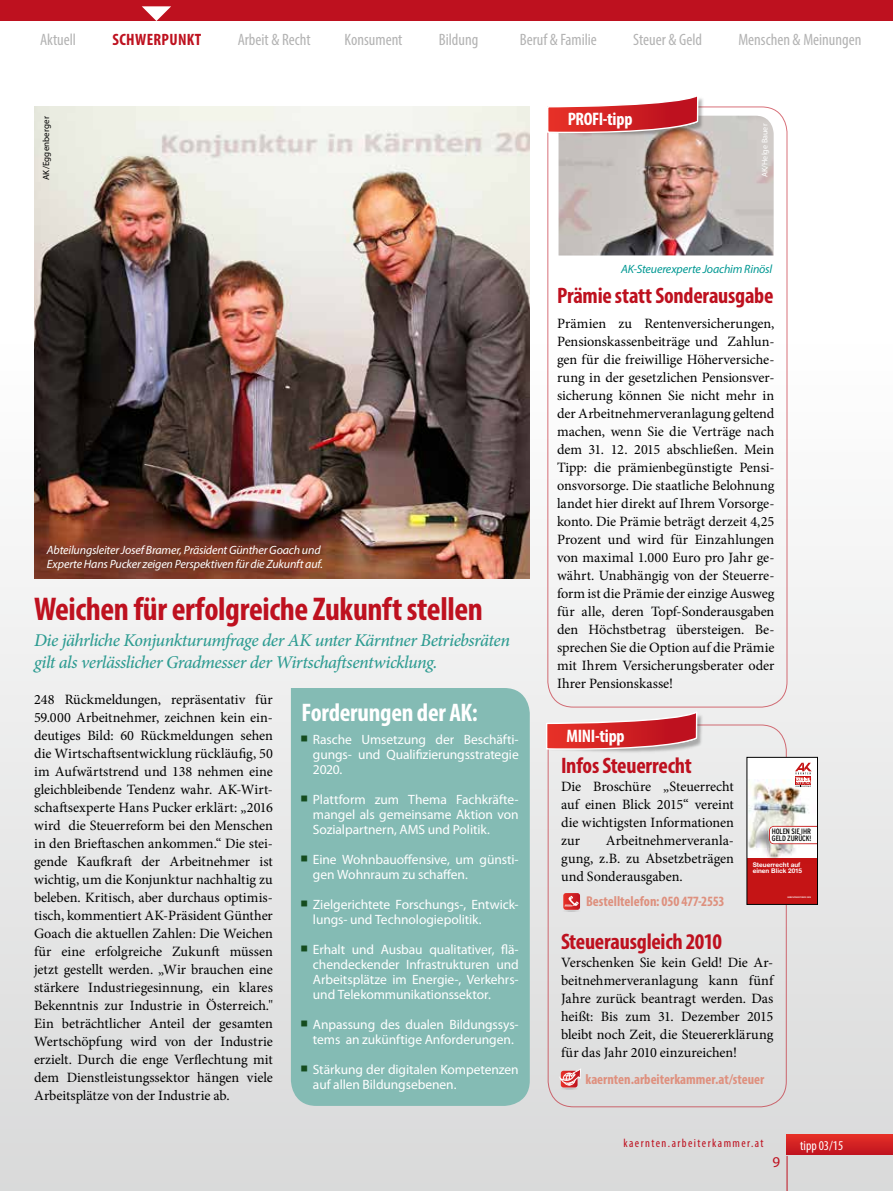
<style>
.page{position:relative;width:893px;height:1191px;background:#fff}
.page>*{position:absolute;margin:0;border:0;box-sizing:border-box;transform-origin:0 0}
.t1{font:700 condensed 33px "Myriad Pro";letter-spacing:-.01em;color:#be111f}
.t2{font:700 condensed 25.5px "Myriad Pro";letter-spacing:-.01em;color:#fff}
.t3{font:700 condensed 22.5px "Myriad Pro";letter-spacing:-.01em;color:#be111f}
.t4{font:700 19.5px "Myriad";color:#fff}
.t5{font:700 condensed 18.15px "Myriad Pro";letter-spacing:-.015em;color:#fff}
.t6{font:italic 500 18px/21.6px "Minion Pro";letter-spacing:-.025em;color:#2e9c92}
.t7{font:condensed 16.5px "Myriad Pro";color:#b3b3b3}
.t8{font:700 condensed 16.5px "Myriad Pro";letter-spacing:.02em;color:#be111f}
.t9{font:15px "Myriad Pro";color:#be111f}
.t10{font:14.25px/18px "Minion Pro";letter-spacing:-.005em;color:#000;text-align:justify}
.t11{font:700 condensed 14.25px "Myriad Pro";color:#de907e}
.t12{font:13.5px/15px "Myriad Pro";letter-spacing:-.005em;color:#fff}
.t13{font:condensed 13.5px "Myriad Pro";color:#fff}
.t14{font:italic 12px/13.5px "Myriad Pro";letter-spacing:-.01em;color:#fff}
.t15{font:italic 12px "Myriad Pro";letter-spacing:-.015em;color:#009893}
.t16{font:condensed 12px "Myriad Pro";letter-spacing:.12em;color:#be111f}
.t17{font:9px "Myriad Pro";letter-spacing:.01em;color:#000}
.t18{font:8.1px "Myriad Pro";color:#fff}
.t19{font:condensed 7.65px/7.1px "Interstate";letter-spacing:-.02em;color:#000}
.t20{font:700 6.45px/6.1px "Helvetica Neue";color:#fff}
.t21{font:700 2.25px "Frutiger Condensed BQ";letter-spacing:.015em;color:#fff;scale:.96 1}
</style>
<div class="page">
<div style="left:0;top:340px;width:893px;height:851px;background:linear-gradient(to bottom,#fefefe,#d9d9d9)"></div>
<svg style="left:787px;top:1134px;width:106px;height:21px;background:#d22123"></svg>
<hr style="left:787px;top:1155px;width:1px;height:36px;background:#be111f">
<div style="left:0;top:0;width:893px;height:21px;background:#be111f"></div>
<svg style="left:142px;top:6px;width:29px;height:15px"></svg>
<svg style="left:547px;top:109px;width:241px;height:599px"></svg>
<svg style="left:547px;top:724px;width:240px;height:383px;background:#e3e2e2"></svg>
<img style="left:546px;top:711px;width:159px;height:43px">
<svg style="left:545px;top:710px;width:153px;height:40px;background:#d96f71"></svg>
<svg style="left:562px;top:893px;width:19px;height:18px"></svg>
<svg style="left:560px;top:1068px;width:21px;height:21px"></svg>
<div style="left:747px;top:757px;width:70px;height:147px;background:#fff"></div>
<img style="left:749px;top:779px;width:66px;height:79px">
<svg style="left:769px;top:826px;width:47px;height:18px"></svg>
<div style="left:748px;top:858px;width:68px;height:45px;background:#c51415"></div>
<svg style="left:795px;top:757px;width:24px;height:30px"></svg>
<div style="left:747px;top:757px;width:71px;height:147px;border:1px solid #000"></div>
<img style="left:547px;top:96px;width:227px;height:159px">
<img style="left:34px;top:106px;width:496px;height:472px">
<div style="left:291px;top:688px;width:239px;height:418px;background:#84bbb4"></div>
<svg style="left:301px;top:735px;width:6px;height:6px"></svg>
<svg style="left:301px;top:795px;width:6px;height:6px"></svg>
<svg style="left:301px;top:855px;width:6px;height:6px"></svg>
<svg style="left:301px;top:900px;width:6px;height:6px"></svg>
<svg style="left:301px;top:945px;width:6px;height:6px"></svg>
<svg style="left:301px;top:1020px;width:6px;height:6px"></svg>
<svg style="left:301px;top:1065px;width:6px;height:6px"></svg>
<p class="t7" style="left:40px;top:29px;width:38px">Aktuell</p>
<p class="t8" style="left:113px;top:29px;width:90px">SCHWERPUNKT</p>
<p class="t7" style="left:238px;top:29px;width:74px">Arbeit &amp; Recht</p>
<p class="t7" style="left:345px;top:29px;width:59px">Konsument</p>
<p class="t7" style="left:439px;top:29px;width:41px">Bildung</p>
<p class="t7" style="left:520px;top:29px;width:79px">Beruf &amp; Familie</p>
<p class="t7" style="left:633px;top:29px;width:70px">Steuer &amp; Geld</p>
<p class="t7" style="left:738px;top:29px;width:125px">Menschen &amp; Meinungen</p>
<p class="t17" style="left:41px;top:180px;width:65px;rotate:-90deg">AK/Eggenberger</p>
<p class="t14" style="left:47px;top:543px;width:278px">Abteilungsleiter Josef Bramer, Präsident Günther Goach und<br>Experte Hans Pucker zeigen Perspektiven für die Zukunft auf.</p>
<h1 class="t1" style="left:34px;top:588px;width:450px">Weichen für erfolgreiche Zukunft stellen</h1>
<p class="t6" style="left:34px;top:629px;width:477px">Die jährliche Konjunkturumfrage der AK unter Kärntner Betriebsräten gilt als verlässlicher Gradmesser der Wirtschaftsentwicklung.</p>
<p class="t5" style="left:568px;top:108px;width:66px">PROFI-tipp</p>
<p class="t18" style="left:760px;top:177px;width:55px;rotate:-90deg">AK/Helge Bauer</p>
<p class="t15" style="left:621px;top:262px;width:152px">AK-Steuerexperte Joachim Rinösl</p>
<h3 class="t3" style="left:557px;top:281px;width:218px">Prämie statt Sonderausgabe</h3>
<p class="t10" style="left:557px;top:315px;width:219px">Prämien zu Rentenversicherungen, Pensionskassenbeiträge und Zahlun&shy;gen für die freiwillige Höherversiche&shy;rung in der gesetzlichen Pensionsver&shy;sicherung können Sie nicht mehr in der Arbeitnehmerveranlagung geltend machen, wenn Sie die Verträge nach dem 31. 12. 2015 abschließen. Mein Tipp: die prämienbegünstigte Pensi&shy;onsvorsorge. Die staatliche Belohnung landet hier direkt auf Ihrem Vorsorge&shy;konto. Die Prämie beträgt derzeit 4,25<br>Prozent und wird für Einzahlungen von maximal 1.000 Euro pro Jahr ge&shy;währt. Unabhängig von der Steuerre&shy;form ist die Prämie der einzige Ausweg für alle, deren Topf-Sonderausgaben den Höchstbetrag übersteigen. Be&shy;sprechen Sie die Option auf die Prämie mit Ihrem Versicherungsberater oder Ihrer Pensionskasse!</p>
<p class="t10" style="left:34px;top:690px;width:240px">248 Rückmeldungen, repräsentativ für 59.000 Arbeitnehmer, zeichnen kein ein&shy;deutiges Bild: 60 Rückmeldungen sehen die Wirtschaftsentwicklung rückläufig, 50 im Aufwärtstrend und 138 nehmen eine gleichbleibende Tendenz wahr. AK-Wirt&shy;schaftsexperte Hans Pucker erklärt: „2016 wird die Steuerreform bei den Menschen in den Brieftaschen ankommen.“ Die stei&shy;gende Kaufkraft der Arbeitnehmer ist wichtig, um die Konjunktur nachhaltig zu beleben. Kritisch, aber durchaus optimis&shy;tisch, kommentiert AK-Präsident Günther Goach die aktuellen Zahlen: Die Weichen für eine erfolgreiche Zukunft müssen jetzt gestellt werden. „Wir brauchen eine stärkere Industriegesinnung, ein klares Bekenntnis zur Industrie in Österreich." Ein beträchtlicher Anteil der gesamten Wertschöpfung wird von der Industrie erzielt. Durch die enge Verflechtung mit dem Dienstleistungssektor hängen viele Arbeitsplätze von der Industrie ab.</p>
<h2 class="t2" style="left:301px;top:697px;width:178px">Forderungen der AK:</h2>
<p class="t12" style="left:313px;top:731px;width:207px;text-align:justify">Rasche Umsetzung der Beschäfti&shy;gungs- und Qualifizierungsstrategie 2020.</p>
<p class="t12" style="left:313px;top:791px;width:207px;text-align:justify">Plattform zum Thema Fachkräfte&shy;mangel als gemeinsame Aktion von Sozialpartnern, AMS und Politik.</p>
<p class="t12" style="left:313px;top:851px;width:207px">Eine Wohnbauoffensive, um günsti&shy;gen Wohnraum zu schaffen.</p>
<p class="t12" style="left:313px;top:896px;width:207px">Zielgerichtete Forschungs-, Entwick&shy;lungs- und Technologiepolitik.</p>
<p class="t12" style="left:313px;top:941px;width:207px;text-align:justify">Erhalt und Ausbau qualitativer, flä&shy;chendeckender Infrastrukturen und Arbeitsplätze im Energie-, Verkehrs&shy;und Telekommunikationssektor.</p>
<p class="t12" style="left:313px;top:1016px;width:207px">Anpassung des dualen Bildungssys&shy;tems an zukünftige Anforderungen.</p>
<p class="t12" style="left:313px;top:1061px;width:207px">Stärkung der digitalen Kompetenzen auf allen Bildungsebenen.</p>
<p class="t5" style="left:567px;top:724px;width:60px">MINI-tipp</p>
<h3 class="t3" style="left:561px;top:751px;width:132px">Infos Steuerrecht</h3>
<p class="t10" style="left:561px;top:777px;width:174px">Die Broschüre „Steuerrecht auf einen Blick 2015“ vereint die wichtigsten Informationen zur</p>
<p class="t19" style="left:772px;top:828px;width:41px">HOLEN SIE IHR<br>GELD ZURÜCK!</p>
<p class="t20" style="left:753px;top:862px;width:51px">Steuerrecht auf einen Blick 2015</p>
<p class="t21" style="left:787px;top:895px;width:26px">GERECHTIGKEIT MUSS SEIN</p>
<p class="t10" style="left:561px;top:831px;width:174px;text-indent:45px">Arbeitnehmerveranla&shy;gung, z.B. zu Absetzbeträgen und Sonderausgaben.</p>
<h3 class="t4" style="left:456px;top:893px;width:8px">f</h3>
<p class="t11" style="left:586px;top:892px;width:140px">Bestelltelefon: 050 477-2553</p>
<h3 class="t3" style="left:561px;top:927px;width:162px">Steuerausgleich 2010</h3>
<p class="t10" style="left:561px;top:953px;width:214px">Verschenken Sie kein Geld! Die Ar&shy;beitnehmerveranlagung kann fünf Jahre zurück beantragt werden. Das heißt: Bis zum 31. Dezember 2015 bleibt noch Zeit, die Steuererklärung für das Jahr 2010 einzureichen!</p>
<h3 class="t4" style="left:433px;top:1071px;width:8px">f</h3>
<p class="t11" style="left:585px;top:1070px;width:180px">kaernten.arbeiterkammer.at/steuer</p>
<p class="t16" style="left:623px;top:1136px;width:142px">kaernten.arbeiterkammer.at</p>
<p class="t13" style="left:800px;top:1137px;width:45px">tipp03/15</p>
<p class="t9" style="left:772px;top:1152px;width:9px">9</p>
</div>
